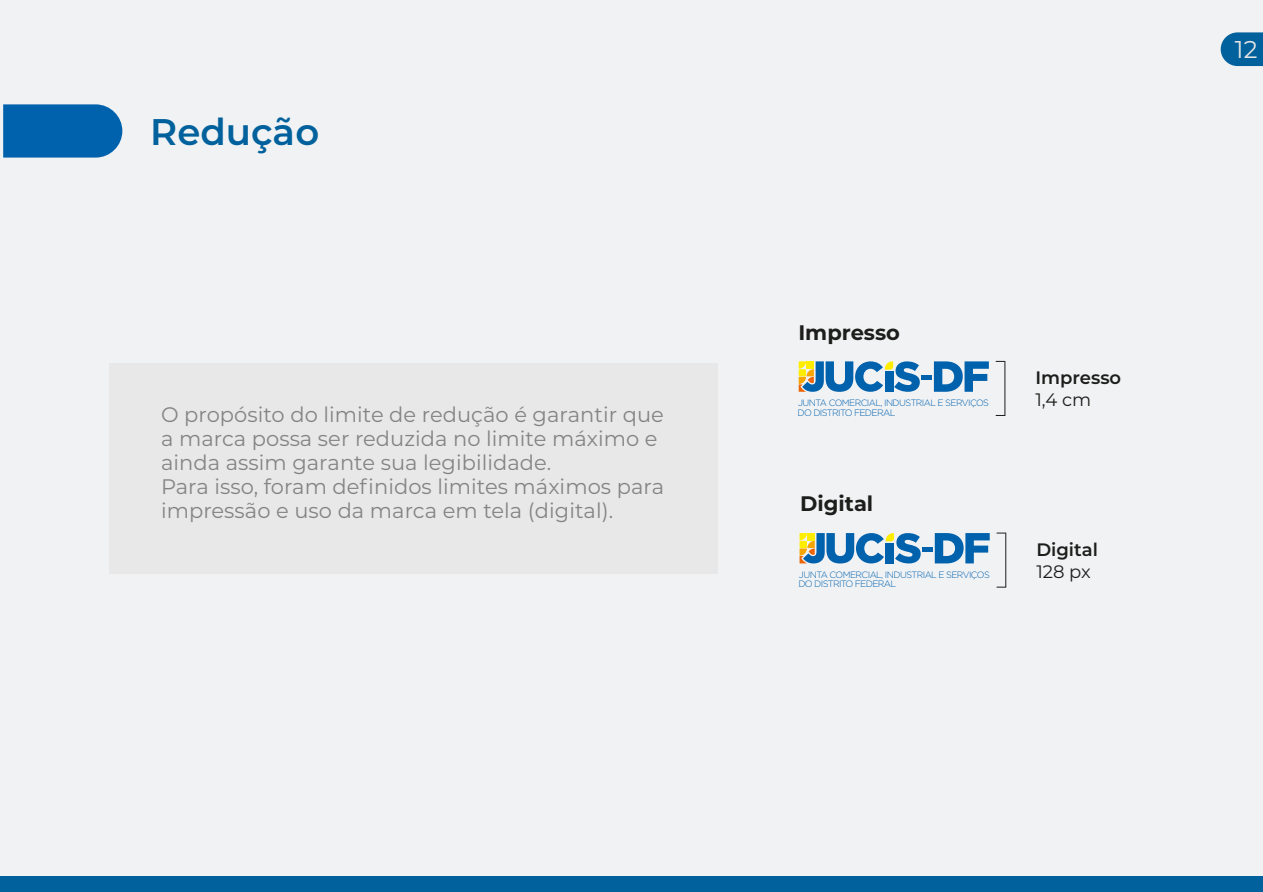
<style>
.page{position:relative;width:1263px;height:892px;background:#fff}
.page>*{position:absolute;margin:0;border:0;box-sizing:border-box;transform-origin:0 0}
.t1{font:600 37.05px "Montserrat";color:#00619c}
.t2{font:24.3px "Montserrat";color:#e4e4e4}
.t3{font:21px/24px "Montserrat";color:#848484}
.t4{font:700 21px "Montserrat";color:#1d1d1b}
.t5{font:600 18px "Montserrat";color:#1d1d1b}
.t6{font:18px "Montserrat";color:#1d1d1b}
.t7{font:300 9.3px "Gotham";letter-spacing:-.075em;color:#0061ad}
.t8{font:300 9.15px "Gotham";letter-spacing:-.06em;color:#0061ad}
</style>
<div class="page">
<div style="left:0;top:0;width:1263px;height:891px;background:#f1f2f4"></div>
<svg style="left:1220px;top:32px;width:43px;height:34px"></svg>
<svg style="left:3px;top:104px;width:119px;height:53px;background:#0c68b0"></svg>
<div style="left:0;top:876px;width:1263px;height:15px;background:#00619c"></div>
<hr style="left:921px;top:375px;width:11px;height:4px;background:#0061ad">
<svg style="left:934px;top:361px;width:54px;height:30px"></svg>
<svg style="left:798px;top:361px;width:121px;height:30px"></svg>
<hr style="left:1004px;top:361px;width:1px;height:54px;background:#1d1d1b">
<div style="left:922px;top:546px;width:11px;height:5px;background:#0061ad"></div>
<svg style="left:934px;top:533px;width:55px;height:30px"></svg>
<svg style="left:799px;top:533px;width:121px;height:30px"></svg>
<hr style="left:1005px;top:532px;width:1px;height:55px;background:#1d1d1b">
<div style="left:110px;top:362px;width:608px;height:211px;background:#e8e8e8"></div>
<h1 class="t1" style="left:150px;top:105px;width:170px">Redução</h1>
<p class="t3" style="left:161px;top:401px;width:504px">O propósito do limite de redução é garantir que a marca possa ser reduzida no limite máximo e ainda assim garante sua legibilidade.<br>Para isso, foram definidos limites máximos para impressão e uso da marca em tela (digital).</p>
<p class="t4" style="left:798px;top:318px;width:103px">Impresso</p>
<p class="t8" style="left:798px;top:397px;width:192px">JUNTA COMERCIAL, INDUSTRIAL E SERVIÇOS</p>
<p class="t7" style="left:797px;top:406px;width:99px">DO DISTRITO FEDERAL</p>
<p class="t4" style="left:800px;top:488px;width:75px">Digital</p>
<p class="t8" style="left:799px;top:568px;width:192px">JUNTA COMERCIAL, INDUSTRIAL E SERVIÇOS</p>
<p class="t7" style="left:798px;top:578px;width:99px">DO DISTRITO FEDERAL</p>
<p class="t5" style="left:1035px;top:365px;width:87px">Impresso</p>
<p class="t6" style="left:1035px;top:387px;width:57px">1,4 cm</p>
<p class="t5" style="left:1036px;top:536px;width:63px">Digital</p>
<p class="t6" style="left:1036px;top:558px;width:56px">128 px</p>
<p class="t2" style="left:1234px;top:33px;width:24px">12</p>
</div>
